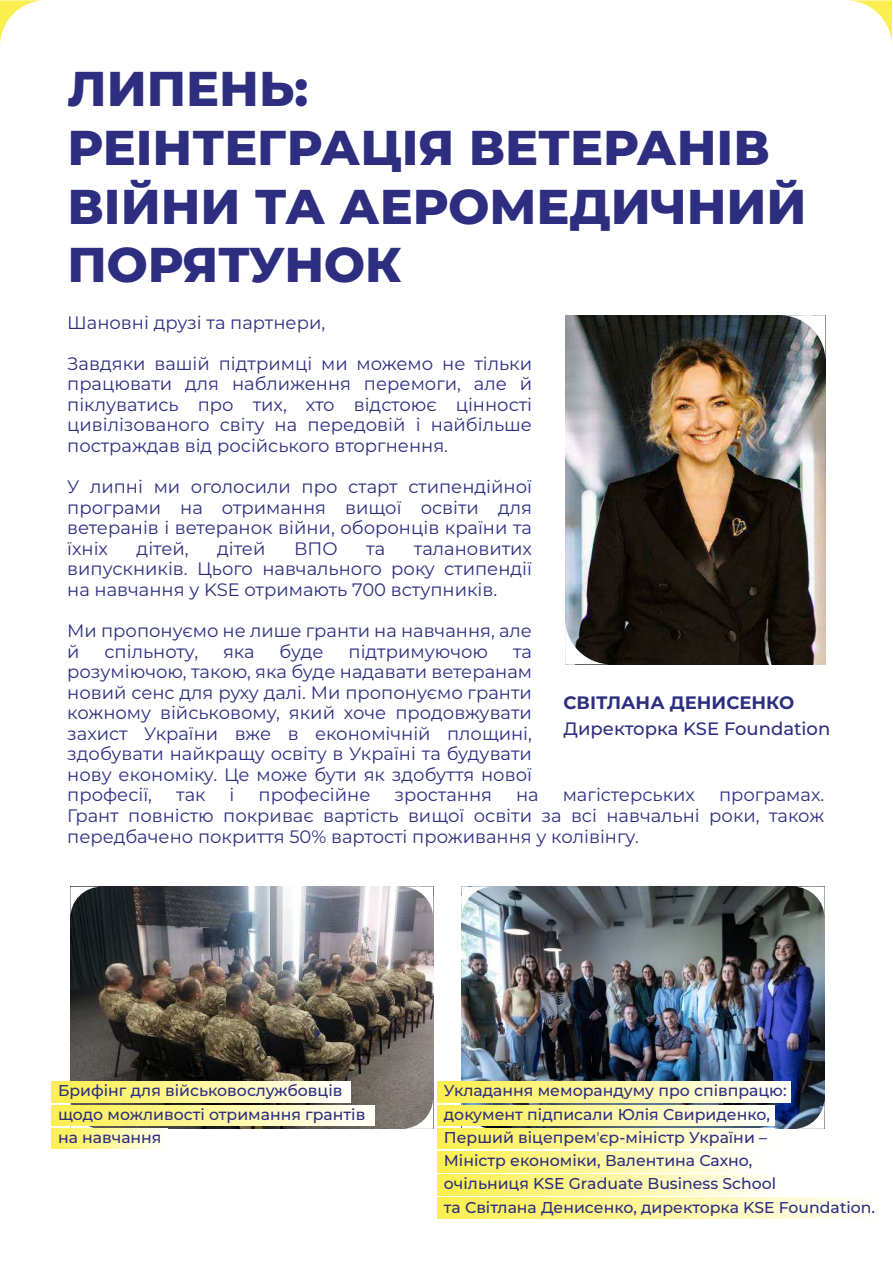
<style>
.page{position:relative;width:893px;height:1263px;background:#fff}
.page>*{position:absolute;margin:0;border:0;box-sizing:border-box;transform-origin:0 0}
.t1{font:800 48.75px/58.7px "Montserrat";color:#2d2e80}
.t2{font:18px/20.5px "Montserrat";color:#2d2e80;text-align:justify}
.t3{font:500 18px "Montserrat";color:#2d2e80}
.t4{font:700 18px "Montserrat";color:#2d2e80}
.t5{font:500 15.75px/23.2px "Montserrat";color:#2d2e80}
</style>
<div class="page">
<svg style="left:849px;top:0;width:43px;height:44px"></svg>
<svg style="left:0;top:0;width:43px;height:44px"></svg>
<img style="left:565px;top:315px;width:260px;height:349px">
<svg style="left:780px;top:315px;width:45px;height:46px"></svg>
<svg style="left:565px;top:619px;width:46px;height:45px"></svg>
<img style="left:70px;top:887px;width:363px;height:242px">
<svg style="left:402px;top:887px;width:31px;height:31px"></svg>
<svg style="left:402px;top:1098px;width:31px;height:31px"></svg>
<svg style="left:70px;top:887px;width:31px;height:31px"></svg>
<svg style="left:70px;top:1102px;width:31px;height:26px"></svg>
<img style="left:462px;top:887px;width:362px;height:242px">
<svg style="left:793px;top:887px;width:31px;height:31px"></svg>
<svg style="left:793px;top:1098px;width:31px;height:31px"></svg>
<svg style="left:462px;top:887px;width:31px;height:31px"></svg>
<svg style="left:462px;top:1102px;width:31px;height:26px"></svg>
<div style="left:438px;top:1082px;width:352px;height:20px;background:linear-gradient(to right,#fbee49,#fffffa)"></div>
<div style="left:438px;top:1105px;width:337px;height:21px;background:linear-gradient(to right,#fbee49,#fffffa)"></div>
<div style="left:438px;top:1128px;width:337px;height:21px;background:linear-gradient(to right,#fbee49,#fffffa)"></div>
<div style="left:438px;top:1151px;width:321px;height:21px;background:linear-gradient(to right,#fbee49,#fffffa)"></div>
<div style="left:438px;top:1175px;width:345px;height:20px;background:linear-gradient(to right,#fbee49,#fffffa)"></div>
<div style="left:438px;top:1198px;width:442px;height:20px;background:linear-gradient(to right,#fbee49,#fffffa)"></div>
<div style="left:52px;top:1082px;width:299px;height:20px;background:linear-gradient(to right,#fbee49,#fffffa)"></div>
<div style="left:52px;top:1105px;width:323px;height:21px;background:linear-gradient(to right,#fbee49,#fffffa)"></div>
<div style="left:52px;top:1128px;width:115px;height:21px;background:linear-gradient(to right,#fbef49,#fffef9)"></div>
<h1 class="t1" style="left:68px;top:57px;width:740px">ЛИПЕНЬ:<br>РЕІНТЕГРАЦІЯ ВЕТЕРАНІВ<br>ВІЙНИ ТА АЕРОМЕДИЧНИЙ<br>ПОРЯТУНОК</h1>
<p class="t2" style="left:67px;top:311px;width:260px">Шановні друзі та партнери,</p>
<p class="t2" style="left:67px;top:352px;width:466px">Завдяки вашій підтримці ми можемо не тільки працювати для наближення перемоги, але й піклуватись про тих, хто відстоює цінності цивілізованого світу на передовій і найбільше постраждав від російського вторгнення.</p>
<p class="t2" style="left:67px;top:476px;width:466px">У липні ми оголосили про старт стипендійної програми на отримання вищої освіти для ветеранів і ветеранок війни, оборонців країни та їхніх</p>
<p class="t2" style="left:137px;top:537px;width:54px">дітей,</p>
<p class="t2" style="left:217px;top:537px;width:50px">дітей</p>
<p class="t2" style="left:294px;top:537px;width:45px">ВПО</p>
<p class="t2" style="left:366px;top:537px;width:21px">та</p>
<p class="t2" style="left:67px;top:537px;width:466px;text-indent:347px">талановитих випускників. Цього навчального року стипендії на навчання у KSE отримають 700 вступників.</p>
<p class="t2" style="left:67px;top:620px;width:466px">Ми пропонуємо не лише гранти на навчання, але й</p>
<p class="t2" style="left:104px;top:640px;width:95px">спільноту,</p>
<p class="t2" style="left:223px;top:640px;width:33px">яка</p>
<p class="t2" style="left:280px;top:640px;width:46px">буде</p>
<p class="t2" style="left:349px;top:640px;width:141px">підтримуючою</p>
<p class="t2" style="left:67px;top:640px;width:466px;text-indent:446px">та розуміючою, такою, яка буде надавати ветеранам новий сенс для руху далі. Ми пропонуємо гранти кожному військовому, який хоче продовжувати захист України вже в економічній площині, здобувати найкращу освіту в Україні та будувати нову економіку. Це може бути як здобуття нової професії,</p>
<p class="t4" style="left:564px;top:690px;width:232px">СВІТЛАНА ДЕНИСЕНКО</p>
<p class="t3" style="left:564px;top:716px;width:268px">Директорка KSE Foundation</p>
<p class="t2" style="left:176px;top:784px;width:31px">так</p>
<p class="t2" style="left:230px;top:784px;width:6px">і</p>
<p class="t2" style="left:259px;top:784px;width:113px">професійне</p>
<p class="t2" style="left:394px;top:784px;width:99px">зростання</p>
<p class="t2" style="left:516px;top:784px;width:24px">на</p>
<p class="t2" style="left:563px;top:784px;width:134px">магістерських</p>
<p class="t2" style="left:67px;top:784px;width:758px;text-indent:652px">програмах.<br>Грант повністю покриває вартість вищої освіти за всі навчальні роки, також передбачено покриття 50% вартості проживання у колівінгу.</p>
<p class="t5" style="left:58px;top:1078px;width:309px">Брифінг для військовослужбовців щодо можливості отримання грантів на навчання</p>
<p class="t5" style="left:444px;top:1078px;width:433px">Укладання меморандуму про співпрацю:<br>документ підписали Юлія Свириденко,<br>Перший віцепремʼєр-міністр України –<br>Міністр економіки, Валентина Сахно,<br>очільниця KSE Graduate Business School<br>та Світлана Денисенко, директорка KSE Foundation.</p>
</div>
